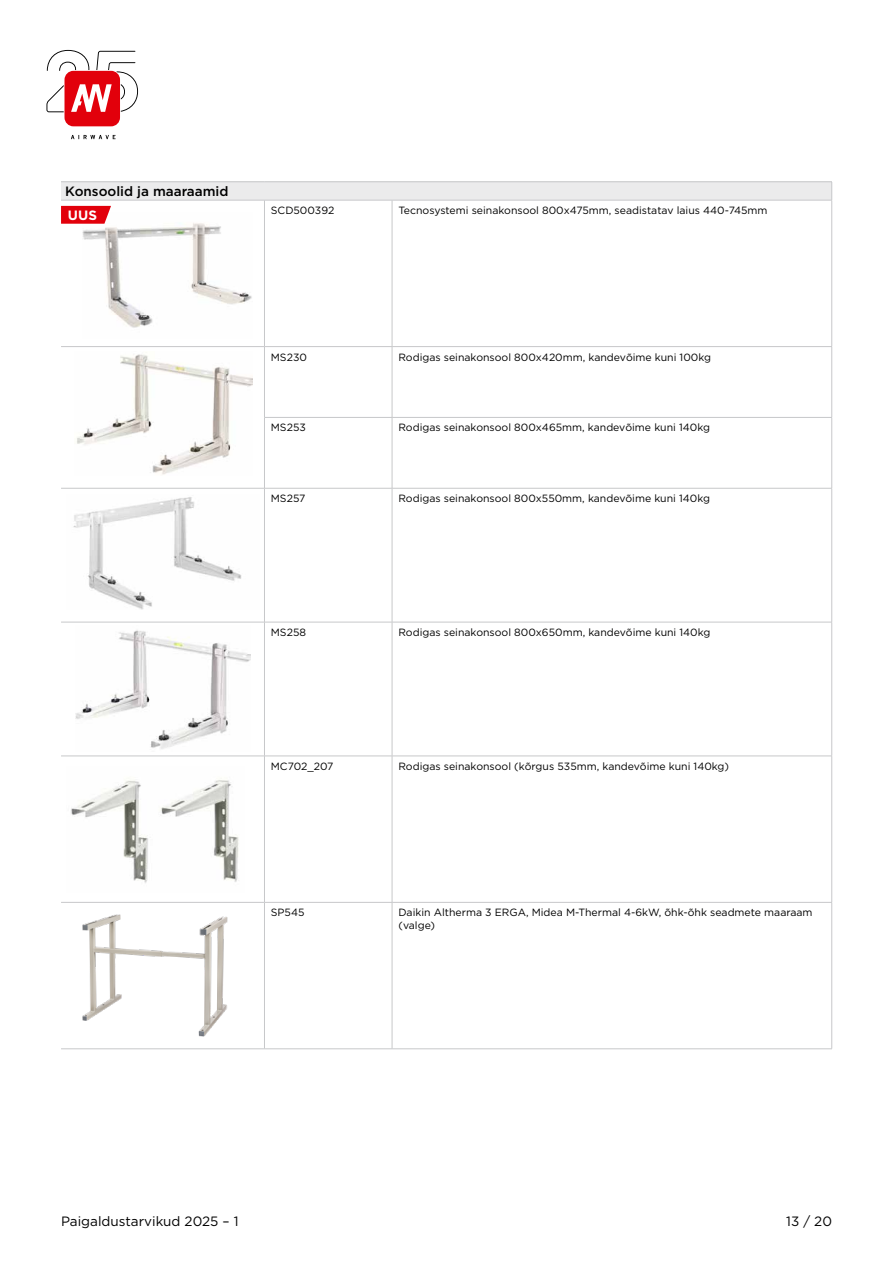
<style>
.page{position:relative;width:893px;height:1263px;background:#fff}
.page>*{position:absolute;margin:0;border:0;box-sizing:border-box;transform-origin:0 0}
.t1{font:13.5px "Gotham Pro";color:#000}
.t2{font:500 13.5px "Gotham Pro";color:#000}
.t3{font:700 13.5px "Gotham Pro";color:#fff}
.t4{font:10.5px/12.6px "Gotham Pro";color:#000}
</style>
<div class="page">
<svg style="left:46px;top:50px;width:92px;height:89px"></svg>
<div style="left:61px;top:182px;width:771px;height:18px;background:#ebebec"></div>
<hr style="left:61px;top:182px;width:203px;height:1px;background:#c7c8ca">
<hr style="left:264px;top:182px;width:128px;height:1px;background:#c7c8ca">
<hr style="left:392px;top:182px;width:440px;height:1px;background:#c7c8ca">
<hr style="left:61px;top:200px;width:203px;height:1px;background:#c7c8ca">
<hr style="left:264px;top:200px;width:128px;height:1px;background:#c7c8ca">
<hr style="left:264px;top:200px;width:1px;height:146px;background:#c7c8ca">
<hr style="left:392px;top:200px;width:440px;height:1px;background:#c7c8ca">
<hr style="left:392px;top:200px;width:1px;height:146px;background:#c7c8ca">
<hr style="left:61px;top:346px;width:203px;height:1px;background:#c7c8ca">
<hr style="left:264px;top:346px;width:128px;height:1px;background:#c7c8ca">
<hr style="left:264px;top:347px;width:1px;height:70px;background:#c7c8ca">
<hr style="left:392px;top:346px;width:440px;height:1px;background:#c7c8ca">
<hr style="left:392px;top:347px;width:1px;height:70px;background:#c7c8ca">
<hr style="left:264px;top:417px;width:128px;height:1px;background:#c7c8ca">
<hr style="left:264px;top:418px;width:1px;height:70px;background:#c7c8ca">
<hr style="left:392px;top:417px;width:440px;height:1px;background:#c7c8ca">
<hr style="left:392px;top:418px;width:1px;height:70px;background:#c7c8ca">
<hr style="left:61px;top:488px;width:203px;height:1px;background:#c7c8ca">
<hr style="left:264px;top:488px;width:128px;height:1px;background:#c7c8ca">
<hr style="left:264px;top:488px;width:1px;height:134px;background:#c7c8ca">
<hr style="left:392px;top:488px;width:440px;height:1px;background:#c7c8ca">
<hr style="left:392px;top:488px;width:1px;height:134px;background:#c7c8ca">
<hr style="left:61px;top:622px;width:203px;height:1px;background:#c7c8ca">
<hr style="left:264px;top:622px;width:128px;height:1px;background:#c7c8ca">
<hr style="left:264px;top:622px;width:1px;height:134px;background:#c7c8ca">
<hr style="left:392px;top:622px;width:440px;height:1px;background:#c7c8ca">
<hr style="left:392px;top:622px;width:1px;height:134px;background:#c7c8ca">
<hr style="left:61px;top:756px;width:203px;height:1px;background:#c7c8ca">
<hr style="left:264px;top:756px;width:128px;height:1px;background:#c7c8ca">
<hr style="left:264px;top:756px;width:1px;height:146px;background:#c7c8ca">
<hr style="left:392px;top:756px;width:440px;height:1px;background:#c7c8ca">
<hr style="left:392px;top:756px;width:1px;height:146px;background:#c7c8ca">
<hr style="left:61px;top:902px;width:203px;height:1px;background:#c7c8ca">
<hr style="left:264px;top:902px;width:128px;height:1px;background:#c7c8ca">
<hr style="left:264px;top:902px;width:1px;height:146px;background:#c7c8ca">
<hr style="left:392px;top:902px;width:440px;height:1px;background:#c7c8ca">
<hr style="left:392px;top:902px;width:1px;height:146px;background:#c7c8ca">
<hr style="left:61px;top:1048px;width:203px;height:1px;background:#c7c8ca">
<hr style="left:264px;top:1048px;width:128px;height:1px;background:#c7c8ca">
<hr style="left:392px;top:1048px;width:440px;height:1px;background:#c7c8ca">
<svg style="left:831px;top:183px;width:1px;height:17px"></svg>
<hr style="left:831px;top:200px;width:1px;height:146px;background:#c7c8ca">
<hr style="left:831px;top:347px;width:1px;height:70px;background:#c7c8ca">
<hr style="left:831px;top:418px;width:1px;height:70px;background:#c7c8ca">
<hr style="left:831px;top:488px;width:1px;height:134px;background:#c7c8ca">
<hr style="left:831px;top:622px;width:1px;height:134px;background:#c7c8ca">
<hr style="left:831px;top:756px;width:1px;height:146px;background:#c7c8ca">
<hr style="left:831px;top:902px;width:1px;height:146px;background:#c7c8ca">
<img style="left:77px;top:354px;width:175px;height:121px">
<img style="left:73px;top:497px;width:169px;height:112px">
<img style="left:75px;top:630px;width:176px;height:119px">
<img style="left:71px;top:780px;width:168px;height:103px">
<img style="left:82px;top:914px;width:146px;height:123px">
<img style="left:83px;top:223px;width:169px;height:105px">
<svg style="left:61px;top:206px;width:50px;height:18px"></svg>
<p class="t2" style="left:65px;top:183px;width:165px">Konsoolid ja maaraamid</p>
<p class="t3" style="left:68px;top:207px;width:31px">UUS</p>
<p class="t4" style="left:271px;top:204px;width:65px">SCD500392</p>
<p class="t4" style="left:398px;top:204px;width:371px">Tecnosystemi seinakonsool 800x475mm, seadistatav laius 440-745mm</p>
<p class="t4" style="left:271px;top:351px;width:38px">MS230</p>
<p class="t4" style="left:398px;top:351px;width:314px">Rodigas seinakonsool 800x420mm, kandevõime kuni 100kg</p>
<p class="t4" style="left:271px;top:421px;width:36px">MS253</p>
<p class="t4" style="left:398px;top:421px;width:313px">Rodigas seinakonsool 800x465mm, kandevõime kuni 140kg</p>
<p class="t4" style="left:271px;top:492px;width:36px">MS257</p>
<p class="t4" style="left:398px;top:492px;width:313px">Rodigas seinakonsool 800x550mm, kandevõime kuni 140kg</p>
<p class="t4" style="left:271px;top:626px;width:37px">MS258</p>
<p class="t4" style="left:398px;top:626px;width:314px">Rodigas seinakonsool 800x650mm, kandevõime kuni 140kg</p>
<p class="t4" style="left:271px;top:760px;width:64px">MC702_207</p>
<p class="t4" style="left:398px;top:760px;width:332px">Rodigas seinakonsool (kõrgus 535mm, kandevõime kuni 140kg)</p>
<p class="t4" style="left:271px;top:906px;width:35px">SP545</p>
<p class="t4" style="left:398px;top:906px;width:416px">Daikin Altherma 3 ERGA, Midea M-Thermal 4-6kW, õhk-õhk seadmete maaraam (valge)</p>
<p class="t1" style="left:61px;top:1214px;width:179px">Paigaldustarvikud 2025 – 1</p>
<p class="t1" style="left:786px;top:1214px;width:47px">13 / 20</p>
</div>
